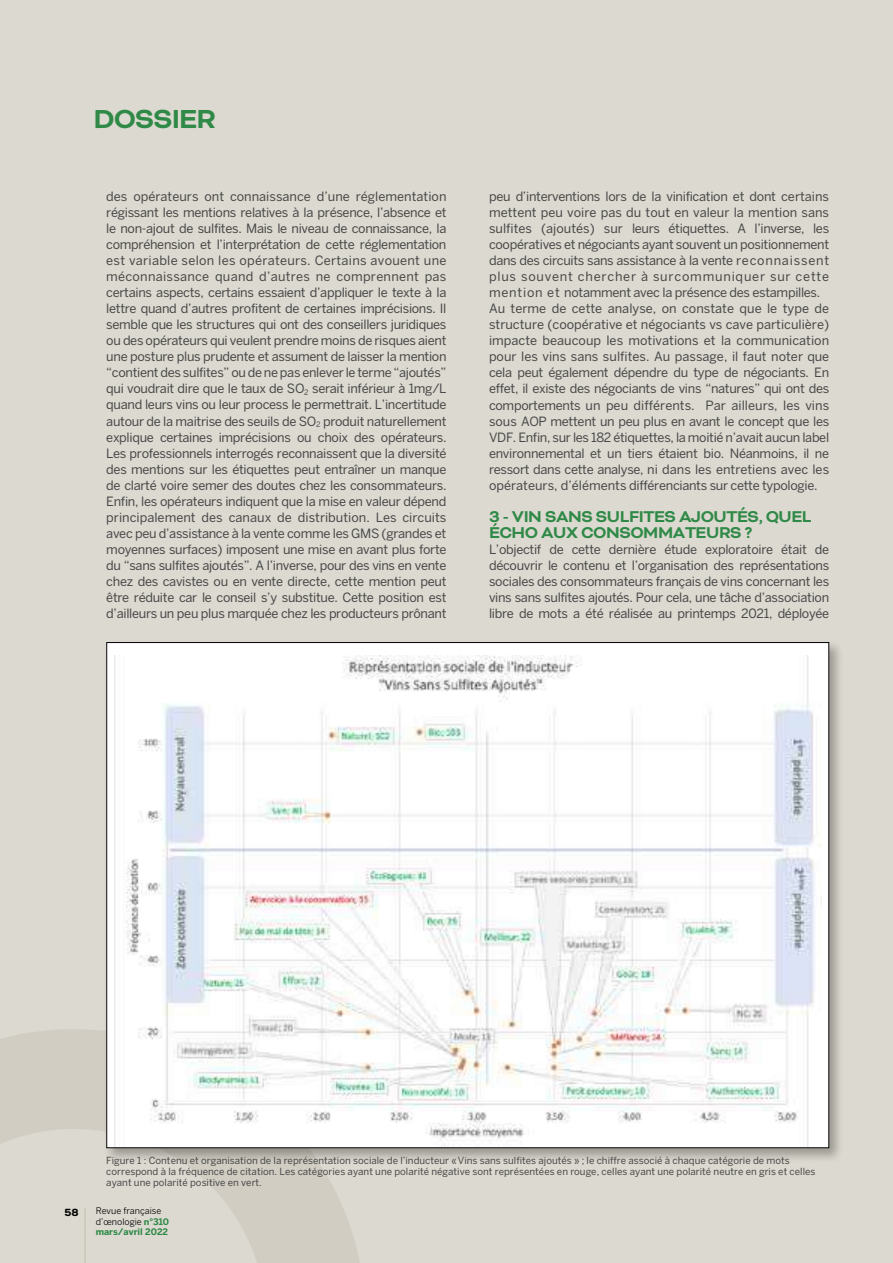
<style>
.page{position:relative;width:893px;height:1263px;background:#dcd9d0}
.page>*{position:absolute;margin:0;border:0;box-sizing:border-box;transform-origin:0 0}
.t1{font:700 30px "Bicyclette";letter-spacing:-.03em;color:#2f8947}
.t2{font:700 18px/16px "Bicyclette";letter-spacing:-.025em;color:#2f8947}
.t3{font:12.75px/16px "Benton Sans";letter-spacing:-.025em;color:#484848;text-align:justify}
.t4{font:700 12px "Bicyclette";color:#000}
.t5{font:9.75px/11.2px "Benton Sans";color:#484848}
.t6{font:9px/10.5px "Benton Sans";color:#000}
.s1{font-weight:700;color:#2f8947}
</style>
<div class="page">
<svg style="left:0;top:1029px;width:360px;height:234px"></svg>
<hr style="left:85px;top:1208px;width:1px;height:55px;background:#c2bfac">
<div style="left:103px;top:639px;width:741px;height:524px;background:#000;opacity:.3"></div>
<div style="left:107px;top:642px;width:722px;height:506px;background:#fff"></div>
<img style="left:114px;top:655px;width:707px;height:491px">
<h1 class="t1" style="left:94px;top:101px;width:124px">DOSSIER</h1>
<p class="t3" style="left:106px;top:188px;width:342px">des opérateurs ont connaissance d’une réglementation régissant les mentions relatives à la présence, l’absence et le non-ajout de sulfites. Mais le niveau de connaissance, la compréhension et l’interprétation de cette réglementation est variable selon les opérateurs. Certains avouent une méconnaissance quand d’autres ne comprennent pas certains aspects, certains essaient d’appliquer le texte à la lettre quand d’autres profitent de certaines imprécisions. Il semble que les structures qui ont des conseillers juridiques ou des opérateurs qui veulent prendre moins de risques aient une posture plus prudente et assument de laisser la mention “contient des sulfites” ou de ne pas enlever le terme “ajoutés” qui voudrait dire que le taux de SO<sub>2</sub> serait inférieur à 1mg/L quand leurs vins ou leur process le permettrait. L’incertitude autour de la maitrise des seuils de SO<sub>2</sub> produit naturellement explique certaines imprécisions ou choix des opérateurs.<br>Les professionnels interrogés reconnaissent que la diversité des mentions sur les étiquettes peut entraîner un manque de clarté voire semer des doutes chez les consommateurs.<br>Enfin, les opérateurs indiquent que la mise en valeur dépend principalement des canaux de distribution. Les circuits avec peu d’assistance à la vente comme les GMS (grandes et moyennes surfaces) imposent une mise en avant plus forte du “sans sulfites ajoutés”. A l’inverse, pour des vins en vente chez des cavistes ou en vente directe, cette mention peut être réduite car le conseil s’y substitue. Cette position est d’ailleurs un peu plus marquée chez les producteurs prônant</p>
<p class="t3" style="left:489px;top:188px;width:342px;text-align:left">peu d’interventions lors de la vinification et dont certains mettent peu voire pas du tout en valeur la mention sans sulfites (ajoutés) sur leurs étiquettes. A l’inverse, les coopératives et négociants ayant souvent un positionnement dans des circuits sans assistance à la vente reconnaissent plus souvent chercher à surcommuniquer sur cette mention et notamment avec la présence des estampilles.<br>Au terme de cette analyse, on constate que le type de structure (coopérative et négociants vs cave particulière) impacte beaucoup les motivations et la communication pour les vins sans sulfites. Au passage, il faut noter que cela peut également dépendre du type de négociants. En effet, il existe des négociants de vins “natures” qui ont des comportements un peu différents. Par ailleurs, les vins sous AOP mettent un peu plus en avant le concept que les VDF. Enfin, sur les 182 étiquettes, la moitié n’avait aucun label environnemental et un tiers étaient bio. Néanmoins, il ne ressort dans cette analyse, ni dans les entretiens avec les opérateurs, d’éléments différenciants sur cette typologie.</p>
<h2 class="t2" style="left:489px;top:509px;width:324px">3 - VIN SANS SULFITES AJOUTÉS, QUEL<br>ÉCHO AUX CONSOMMATEURS ?</h2>
<p class="t3" style="left:489px;top:541px;width:342px">L’objectif de cette dernière étude exploratoire était de découvrir le contenu et l’organisation des représentations sociales des consommateurs français de vins concernant les vins sans sulfites ajoutés. Pour cela, une tâche d’association libre de mots a été réalisée au printemps 2021, déployée</p>
<p class="t5" style="left:106px;top:1154px;width:711px">Figure 1 : Contenu et organisation de la représentation sociale de l’inducteur « Vins sans sulfites ajoutés » ; le chiffre associé à chaque catégorie de mots correspond à la fréquence de citation. Les catégories ayant une polarité négative sont représentées en rouge, celles ayant une polarité neutre en gris et celles ayant une polarité positive en vert.</p>
<p class="t4" style="left:64px;top:1206px;width:16px">58</p>
<p class="t6" style="left:96px;top:1206px;width:75px">Revue française d’œnologie <span class="s1">n°310 mars/avril 2022</span></p>
</div>
